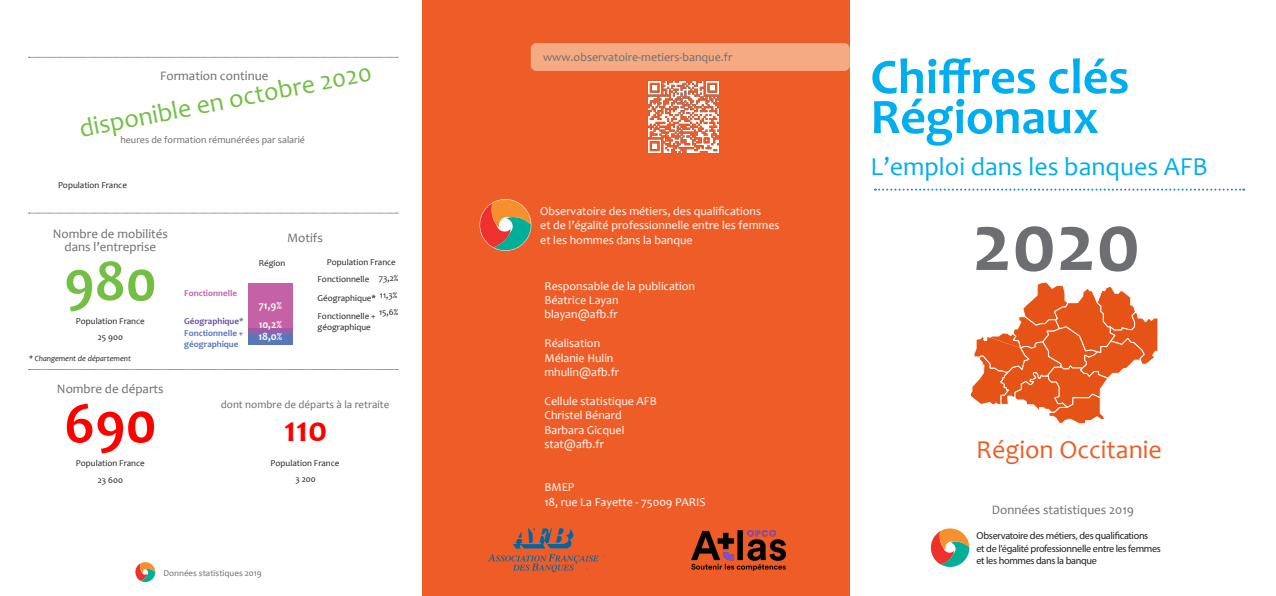
<style>
.page{position:relative;width:1276px;height:596px;background:#fff}
.page>*{position:absolute;margin:0;border:0;box-sizing:border-box;transform-origin:0 0}
.chiffres_familles{font:700 83px "Candara";color:#6d6e71}
.chiffres_familles-2{font:700 58px "Candara";color:#72bf44}
.chiffres_familles-3{font:700 58px "Candara";color:#f00}
.titre_couv{font:700 50px "Candara";color:#00aeef}
.chiffres_familles-4{font:700 36px "Candara";color:#f00}
.ss_titre_couv{font:26px "Candara";color:#00aeef}
.chiffres_familles-5{font:26px "Candara";color:#72bf44}
.région{font:26px "Candara";color:#ee5d27}
.theme{font:13px/13px "Candara";color:#6c6d70;text-align:center}
.chiffres_familles-6{font:13px "Candara";color:#6d6e71}
.contacts{font:12px/14.4px "Candara";color:#fff}
.contacts-2{font:12px "Candara";color:#6c6d70}
.ss_theme{font:11px "Candara";color:#6c6d70}
.t1{font:700 11px "Candara";color:#fff}
.t2{font:10.2px/12.3px "Myriad Pro";letter-spacing:-.03em;color:#231f20}
.txt{font:10px "Candara";color:#6c6d70}
.txt_france{font:9px "Candara";color:#231f20}
.legende{font:9px/10.8px "Candara";color:#231f20}
.chiffre_france{font:9px "Candara";color:#231f20}
.legende-2{font:700 9px/10.8px "Candara";color:#5976ba}
.chiffres_familles-7{font:9px "Candara";color:#6d6e71}
.legende-3{font:700 9px "Candara";color:#6850a1}
.legende-4{font:700 9px "Candara";color:#c461a6}
.txt_france-2{font:italic 8px "Candara";color:#231f20}
</style>
<div class="page">
<svg style="left:970px;top:282px;width:187px;height:142px"></svg>
<svg style="left:930px;top:528px;width:39px;height:38px"></svg>
<svg style="left:29px;top:57px;width:369px;height:1px"></svg>
<svg style="left:875px;top:188px;width:369px;height:2px"></svg>
<svg style="left:29px;top:213px;width:369px;height:1px"></svg>
<svg style="left:29px;top:369px;width:369px;height:1px"></svg>
<div style="left:422px;top:0;width:427px;height:595px;background:#ee5d27"></div>
<svg style="left:135px;top:562px;width:20px;height:19px"></svg>
<div style="left:531px;top:43px;width:319px;height:28px;background:#f6aa82;border-radius:6px"></div>
<svg style="left:479px;top:199px;width:52px;height:51px"></svg>
<img style="left:647px;top:80px;width:73px;height:74px">
<div style="left:248px;top:334px;width:44px;height:11px;background:#5a76ba"></div>
<div style="left:248px;top:327px;width:44px;height:7px;background:#9c5da5"></div>
<div style="left:248px;top:283px;width:44px;height:44px;background:#c561a5"></div>
<img style="left:692px;top:530px;width:93px;height:40px">
<svg style="left:488px;top:528px;width:110px;height:43px"></svg>
<p class="chiffres_familles-5" style="left:76px;top:113px;width:299px;rotate:-11deg">disponible en octobre 2020</p>
<p class="theme" style="left:160px;top:69px;width:110px">Formation continue</p>
<p class="txt" style="left:120px;top:134px;width:186px">heures de formation rémunérées par salarié</p>
<p class="txt_france" style="left:58px;top:179px;width:70px">Population France</p>
<p class="theme" style="left:53px;top:226px;width:117px">Nombre de mobilités dans l’entreprise</p>
<p class="theme" style="left:287px;top:231px;width:37px">Motifs</p>
<p class="chiffres_familles-2" style="left:64px;top:244px;width:94px">980</p>
<p class="txt_france" style="left:76px;top:315px;width:70px">Population France</p>
<p class="chiffre_france" style="left:98px;top:331px;width:27px">25 900</p>
<p class="txt_france-2" style="left:29px;top:353px;width:103px">* Changement de département</p>
<p class="theme" style="left:57px;top:381px;width:108px">Nombre de départs</p>
<p class="chiffres_familles-3" style="left:64px;top:386px;width:94px">690</p>
<p class="legende-4" style="left:184px;top:287px;width:54px">Fonctionnelle</p>
<p class="legende-3" style="left:184px;top:315px;width:61px">Géographique*</p>
<p class="legende-2" style="left:184px;top:327px;width:61px">Fonctionnelle + géographique</p>
<p class="txt_france" style="left:259px;top:257px;width:28px">Région</p>
<p class="txt_france" style="left:327px;top:256px;width:70px">Population France</p>
<p class="chiffre_france" style="left:379px;top:272px;width:21px">73,2%</p>
<p class="chiffre_france" style="left:380px;top:289px;width:19px">11,3%</p>
<p class="chiffre_france" style="left:379px;top:306px;width:21px">15,6%</p>
<p class="legende" style="left:317px;top:273px;width:53px">Fonctionnelle</p>
<p class="legende" style="left:317px;top:292px;width:60px">Géographique*</p>
<p class="t1" style="left:259px;top:298px;width:25px">71,9%</p>
<p class="legende" style="left:317px;top:310px;width:60px">Fonctionnelle + géographique</p>
<p class="t1" style="left:259px;top:317px;width:25px">10,2%</p>
<p class="t1" style="left:258px;top:329px;width:25px">18,0%</p>
<p class="ss_theme" style="left:221px;top:397px;width:170px">dont nombre de départs à la retraite</p>
<p class="chiffres_familles-4" style="left:284px;top:406px;width:45px">110</p>
<p class="txt_france" style="left:76px;top:457px;width:70px">Population France</p>
<p class="txt_france" style="left:271px;top:457px;width:70px">Population France</p>
<p class="chiffre_france" style="left:98px;top:474px;width:27px">23 600</p>
<p class="chiffre_france" style="left:295px;top:473px;width:22px">3 200</p>
<p class="chiffres_familles-7" style="left:163px;top:567px;width:100px">Données statistiques 2019</p>
<p class="contacts-2" style="left:543px;top:49px;width:191px">www.observatoire-metiers-banque.fr</p>
<p class="contacts" style="left:540px;top:203px;width:241px">Observatoire des métiers, des qualifications<br>et de l’égalité professionnelle entre les femmes et les hommes dans la banque</p>
<p class="contacts" style="left:544px;top:278px;width:152px">Responsable de la publication</p>
<p class="contacts" style="left:544px;top:292px;width:76px">Béatrice Layan</p>
<p class="contacts" style="left:544px;top:307px;width:75px">blayan@afb.fr</p>
<p class="contacts" style="left:544px;top:336px;width:57px">Réalisation</p>
<p class="contacts" style="left:544px;top:350px;width:71px">Mélanie Hulin</p>
<p class="contacts" style="left:544px;top:364px;width:76px">mhulin@afb.fr</p>
<p class="contacts" style="left:544px;top:393px;width:114px">Cellule statistique AFB<br>Christel Bénard<br>Barbara Gicquel stat@afb.fr</p>
<p class="contacts" style="left:544px;top:480px;width:163px">BMEP<br>18, rue La Fayette - 75009 PARIS</p>
<p class="titre_couv" style="left:870px;top:45px;width:260px">Chiffres clés</p>
<p class="titre_couv" style="left:870px;top:85px;width:230px">Régionaux</p>
<p class="ss_titre_couv" style="left:870px;top:150px;width:339px">L’emploi dans les banques AFB</p>
<p class="chiffres_familles" style="left:972px;top:191px;width:170px">2020</p>
<p class="région" style="left:976px;top:433px;width:187px">Région Occitanie</p>
<p class="chiffres_familles-6" style="left:991px;top:501px;width:144px">Données statistiques 2019</p>
<p class="t2" style="left:976px;top:529px;width:186px">Observatoire des métiers, des qualifications<br>et de l’égalité professionnelle entre les femmes et les hommes dans la banque</p>
</div>
